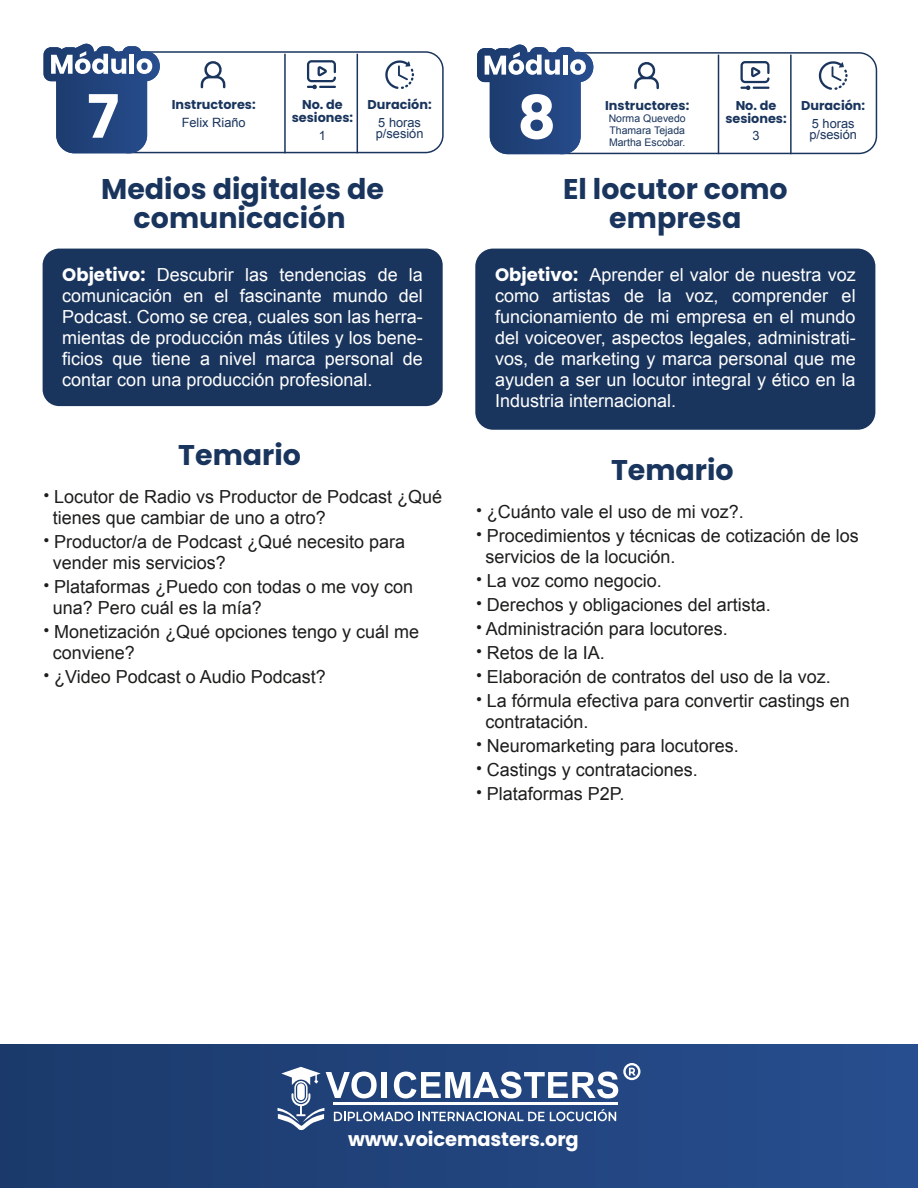
<style>
.page{position:relative;width:918px;height:1188px;background:#fff}
.page>*{position:absolute;margin:0;border:0;box-sizing:border-box;transform-origin:0 0}
.t1{font:700 59.85px "Poppins";color:#fff}
.t2{font:700 28.5px/28.5px "Poppins";color:#1a355d;text-align:center}
.t3{font:700 19.5px "Poppins";letter-spacing:-.005em;color:#fff}
.t4{font:18px/24px "Arial";color:#1d1d1b}
.t5{font:18px/21px "Arial";color:#fff;text-align:justify}
.t6{font:700 12.75px/12.8px "Poppins";color:#1a355d;text-align:center}
.t7{font:12.75px/11.6px "Arial";color:#1a355d}
.t8{font:10.5px/12px "Arial";color:#1a355d;text-align:justify}
.s1{font-family:"Poppins";font-weight:700}
.s2{font-family:"Montserrat";font-weight:900}
</style>
<div class="page">
<svg style="left:44px;top:44px;width:400px;height:109px"></svg>
<svg style="left:477px;top:45px;width:400px;height:109px"></svg>
<div style="left:43px;top:249px;width:400px;height:157px;background:#1a355d;border-radius:17px"></div>
<div style="left:475px;top:249px;width:400px;height:181px;background:#1a355d;border-radius:18px"></div>
<div style="left:0;top:1045px;width:918px;height:143px;background:linear-gradient(to right,#1b3a6b,#284e8f)"></div>
<svg style="left:278px;top:1063px;width:362px;height:68px"></svg>
<h1 class="t1" style="left:72px;top:82px;width:63px">1 07</h1>
<p class="t6" style="left:172px;top:98px;width:86px">Instructores:</p>
<p class="t7" style="left:182px;top:117px;width:66px">Felix Riaño</p>
<p class="t6" style="left:292px;top:98px;width:63px">No. de sesiones:</p>
<p class="t7" style="left:319px;top:129px;width:9px">1</p>
<p class="t6" style="left:368px;top:98px;width:66px">Duración:</p>
<p class="t7" style="left:376px;top:117px;width:49px">5 horas p/sesión</p>
<h2 class="t2" style="left:101px;top:175px;width:284px">Medios digitales de comunicación</h2>
<p class="t5" style="left:62px;top:264px;width:362px"><span class="s1">Objetivo:</span> Descubrir las tendencias de la comunicación en el fascinante mundo del Podcast. Como se crea, cuales son las herra&shy;mientas de producción más útiles y los bene&shy;ficios que tiene a nivel marca personal de contar con una producción profesional.</p>
<h2 class="t2" style="left:178px;top:441px;width:124px">Temario</h2>
<p class="t4" style="left:53px;top:486px;width:391px;line-height:21px;text-indent:-10px"><span class="s2">·</span> Locutor de Radio vs Productor de Podcast ¿Qué tienes que cambiar de uno a otro?</p>
<p class="t4" style="left:53px;top:531px;width:354px;line-height:21px;text-indent:-10px"><span class="s2">·</span> Productor/a de Podcast ¿Qué necesito para vender mis servicios?</p>
<p class="t4" style="left:53px;top:576px;width:362px;line-height:21px;text-indent:-10px"><span class="s2">·</span> Plataformas ¿Puedo con todas o me voy con una? Pero cuál es la mía?</p>
<p class="t4" style="left:53px;top:621px;width:368px;line-height:21px;text-indent:-10px"><span class="s2">·</span> Monetización ¿Qué opciones tengo y cuál me conviene?</p>
<p class="t4" style="left:43px;top:665px;width:285px"><span class="s2">·</span> ¿Video Podcast o Audio Podcast?</p>
<h1 class="t1" style="left:506px;top:83px;width:63px">1 08</h1>
<p class="t6" style="left:605px;top:99px;width:86px">Instructores:</p>
<p class="t8" style="left:609px;top:112px;width:79px">Norma Quevedo Thamara Tejada Martha Escobar.</p>
<p class="t6" style="left:725px;top:99px;width:63px">No. de sesiones:</p>
<p class="t7" style="left:752px;top:130px;width:9px">3</p>
<p class="t6" style="left:801px;top:99px;width:66px">Duración:</p>
<p class="t7" style="left:809px;top:118px;width:49px">5 horas p/sesión</p>
<h2 class="t2" style="left:563px;top:175px;width:226px">El locutor como empresa</h2>
<p class="t5" style="left:495px;top:264px;width:362px"><span class="s1">Objetivo:</span> Aprender el valor de nuestra voz como artistas de la voz, comprender el funcionamiento de mi empresa en el mundo del voiceover, aspectos legales, administrati&shy;vos, de marketing y marca personal que me ayuden a ser un locutor integral y ético en la Industria internacional.</p>
<h2 class="t2" style="left:611px;top:456px;width:124px">Temario</h2>
<p class="t4" style="left:475px;top:500px;width:385px"><span class="s2">·</span> ¿Cuánto vale el uso de mi voz?.<br><span class="s2">·</span> Procedimientos y técnicas de cotización de los</p>
<p class="t4" style="left:475px;top:545px;width:376px;text-indent:10px">servicios de la locución.<br><span class="s2">·</span> La voz como negocio.<br><span class="s2">·</span> Derechos y obligaciones del artista.<br><span class="s2">·</span> Administración para locutores.<br><span class="s2">·</span> Retos de la IA.<br><span class="s2">·</span> Elaboración de contratos del uso de la voz.<br><span class="s2">·</span> La fórmula efectiva para convertir castings en</p>
<p class="t4" style="left:475px;top:710px;width:265px;text-indent:10px">contratación.<br><span class="s2">·</span> Neuromarketing para locutores. <span class="s2">·</span> Castings y contrataciones.<br><span class="s2">·</span> Plataformas P2P.</p>
<p class="t3" style="left:348px;top:1127px;width:232px">www.voicemasters.org</p>
</div>
